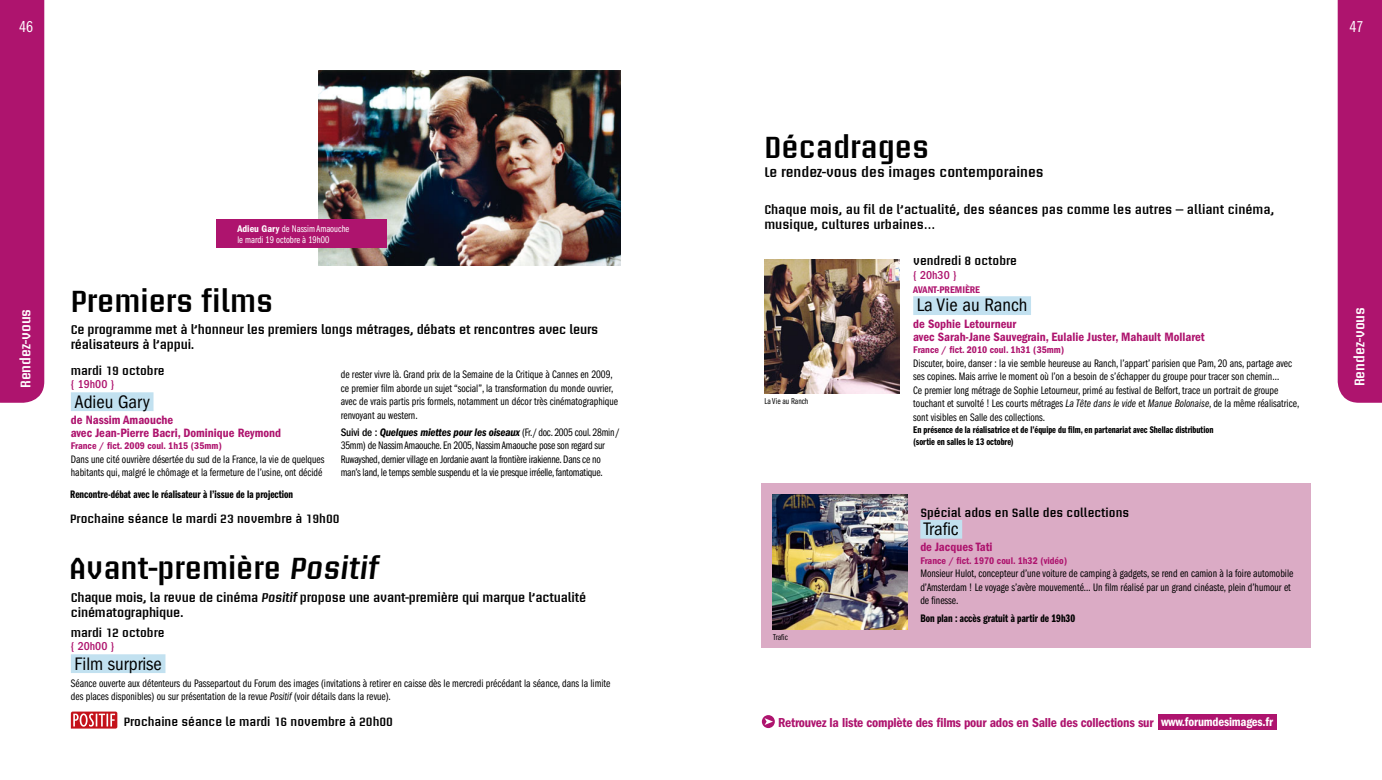
<style>
.page{position:relative;width:1382px;height:780px;background:#fff}
.page>*{position:absolute;margin:0;border:0;box-sizing:border-box;transform-origin:0 0}
.t1{font:600 30px "Briem Akademi Std";color:#000}
.t2{font:condensed 18.75px "Franklin Gothic";color:#000}
.t3{font:16.25px "Franklin Gothic Book Cmpr";color:#fff}
.t4{font:600 13.75px "Briem Akademi Std";color:#000}
.t5{font:600 13.75px "Briem Akademi Std";color:#fff}
.t6{font:600 condensed 13.5px "Franklin Gothic";letter-spacing:-.015em;color:#ae146e}
.t7{font:600 12.5px/15px "Briem Akademi Std";letter-spacing:-.015em;color:#000}
.t8{font:600 condensed 12.5px/12.8px "Franklin Gothic";color:#ae146e}
.t9{font:600 11.88px "Briem Akademi Std";color:#000}
.t10{font:500 condensed 11.88px "Franklin Gothic";color:#ae146e}
.t11{font:11.25px/13.5px "Franklin Gothic Book Cmpr";color:#000}
.t12{font:11.25px/13.5px "Franklin Gothic Book Cmpr";letter-spacing:-.02em;color:#000}
.t13{font:11.25px "Franklin Gothic Demi Cmpr";color:#000}
.t14{font:italic 600 condensed 11.25px "Franklin Gothic";letter-spacing:-.02em;color:#000}
.t15{font:600 condensed 10px "Franklin Gothic";color:#ae146e}
.t16{font:10px/12px "Franklin Gothic Demi Cmpr";color:#000}
.t17{font:10px/11.2px "Franklin Gothic Book Cmpr";color:#fff}
.t18{font:8.75px "Franklin Gothic Book Cmpr";color:#000}
.s1{font-family:"Franklin Gothic";font-weight:600;font-stretch:condensed}
.s2{font-weight:500;font-style:normal}
.s3{font-family:"Franklin Gothic Book Cmpr";font-weight:400;font-style:normal;font-stretch:normal}
.s4{font-family:"Franklin Gothic Book Cmpr Ital"}
.s5{font-size:12.75px;color:#fff}
</style>
<div class="page">
<img style="left:319px;top:71px;width:301px;height:195px">
<div style="left:216px;top:220px;width:170px;height:28px;background:#ae146e"></div>
<div style="left:71px;top:392px;width:83px;height:19px;background:#c2e1f0"></div>
<div style="left:0;top:0;width:44px;height:403px;background:#ae146e"></div>
<div style="left:71px;top:654px;width:94px;height:19px;background:#c2e1f0"></div>
<svg style="left:71px;top:711px;width:46px;height:17px"></svg>
<svg style="left:762px;top:715px;width:13px;height:13px"></svg>
<svg style="left:765px;top:718px;width:8px;height:7px"></svg>
<div style="left:1158px;top:714px;width:118px;height:15px;background:#ae146e"></div>
<img style="left:764px;top:259px;width:135px;height:135px">
<div style="left:913px;top:296px;width:118px;height:19px;background:#c2e1f0"></div>
<div style="left:762px;top:483px;width:549px;height:164px;background:#dbabc5"></div>
<div style="left:920px;top:520px;width:42px;height:18px;background:#c2e1f0"></div>
<img style="left:772px;top:495px;width:135px;height:134px">
<div style="left:1338px;top:0;width:44px;height:403px;background:#ae146e"></div>
<h3 class="t3" style="left:19px;top:21px;width:15px">46</h3>
<p class="t5" style="left:20px;top:388px;width:81px;rotate:-90deg">Rendez-vous</p>
<p class="t17" style="left:237px;top:224px;width:113px"><span class="s1">Adieu Gary</span> de Nassim Amaouche le mardi 19 octobre à 19h00</p>
<h1 class="t1" style="left:71px;top:288px;width:204px">Premiers films</h1>
<p class="t7" style="left:71px;top:323px;width:529px">Ce programme met à l’honneur les premiers longs métrages, débats et rencontres avec leurs réalisateurs à l’appui.</p>
<p class="t9" style="left:71px;top:365px;width:95px">mardi 19 octobre</p>
<p class="t10" style="left:71px;top:380px;width:45px">{ 19h00 }</p>
<h2 class="t2" style="left:74px;top:395px;width:77px">Adieu Gary</h2>
<p class="t8" style="left:71px;top:414px;width:212px">de Nassim Amaouche<br>avec Jean-Pierre Bacri, Dominique Reymond</p>
<p class="t15" style="left:71px;top:442px;width:153px">France / fict. 2009 coul. 1h15 (35mm)</p>
<p class="t11" style="left:71px;top:453px;width:255px">Dans une cité ouvrière désertée du sud de la France, la vie de quelques habitants qui, malgré le chômage et la fermeture de l’usine, ont décidé</p>
<p class="t11" style="left:341px;top:368px;width:279px">de rester vivre là. Grand prix de la Semaine de la Critique à Cannes en 2009, ce premier film aborde un sujet “social”, la transformation du monde ouvrier, avec de vrais partis pris formels, notamment un décor très cinématographique renvoyant au western.</p>
<p class="t14" style="left:341px;top:428px;width:281px"><span class="s2">Suivi de :</span> Quelques miettes pour les oiseaux <span class="s3">(Fr. / doc. 2005 coul. 28min /</span></p>
<p class="t12" style="left:341px;top:439px;width:266px">35mm) de Nassim Amaouche. En 2005, Nassim Amaouche pose son regard sur<br>Ruwayshed, dernier village en Jordanie avant la frontière irakienne. Dans ce no man’s land, le temps semble suspendu et la vie presque irréelle, fantomatique.</p>
<p class="t13" style="left:70px;top:490px;width:224px">Rencontre-débat avec le réalisateur à l’issue de la projection</p>
<p class="t9" style="left:70px;top:514px;width:271px">Prochaine séance le mardi 23 novembre à 19h00</p>
<h1 class="t1" style="left:69px;top:556px;width:310px">Avant-première Positif</h1>
<p class="t7" style="left:71px;top:590px;width:517px">Chaque mois, la revue de cinéma Positif propose une avant-première qui marque l’actualité cinématographique.</p>
<p class="t9" style="left:71px;top:627px;width:95px">mardi 12 octobre</p>
<p class="t10" style="left:71px;top:642px;width:45px">{ 20h00 }</p>
<h2 class="t2" style="left:74px;top:657px;width:89px">Film surprise</h2>
<p class="t11" style="left:71px;top:677px;width:541px">Séance ouverte aux détenteurs du Passepartout du Forum des images (invitations à retirer en caisse dès le mercredi précédant la séance, dans la limite des places disponibles) ou sur présentation de la revue <span class="s4">Positif</span> (voir détails dans la revue).</p>
<p class="t9" style="left:124px;top:716px;width:271px">Prochaine séance le mardi 16 novembre à 20h00</p>
<h1 class="t1" style="left:764px;top:135px;width:166px">Décadrages</h1>
<p class="t4" style="left:764px;top:166px;width:281px">Le rendez-vous des images contemporaines</p>
<p class="t7" style="left:764px;top:203px;width:511px">Chaque mois, au fil de l’actualité, des séances pas comme les autres – alliant cinéma, musique, cultures urbaines…</p>
<p class="t18" style="left:764px;top:398px;width:45px">La Vie au Ranch</p>
<p class="t18" style="left:773px;top:634px;width:16px">Trafic</p>
<p class="t9" style="left:913px;top:255px;width:105px">vendredi 8 octobre</p>
<p class="t10" style="left:913px;top:270px;width:45px">{ 20h30 }</p>
<p class="t15" style="left:913px;top:286px;width:68px">AVANT-PREMIÈRE</p>
<h2 class="t2" style="left:917px;top:299px;width:112px">La Vie au Ranch</h2>
<p class="t8" style="left:913px;top:318px;width:293px">de Sophie Letourneur<br>avec Sarah-Jane Sauvegrain, Eulalie Juster, Mahault Mollaret</p>
<p class="t15" style="left:913px;top:346px;width:153px">France / fict. 2010 coul. 1h31 (35mm)</p>
<p class="t11" style="left:913px;top:357px;width:388px">Discuter, boire, danser : la vie semble heureuse au Ranch, l’appart’ parisien que Pam, 20 ans, partage avec ses copines. Mais arrive le moment où l’on a besoin de s’échapper du groupe pour tracer son chemin…<br>Ce premier long métrage de Sophie Letourneur, primé au festival de Belfort, trace un portrait de groupe touchant et survolté ! Les courts métrages <span class="s4">La Tête dans le vide</span> et <span class="s4">Manue Bolonaise</span>, de la même réalisatrice, sont visibles en Salle des collections.</p>
<p class="t16" style="left:913px;top:424px;width:302px">En présence de la réalisatrice et de l’équipe du film, en partenariat avec Shellac distribution (sortie en salles le 13 octobre)</p>
<p class="t9" style="left:920px;top:507px;width:210px">Spécial ados en Salle des collections</p>
<h2 class="t2" style="left:924px;top:522px;width:36px">Trafic</h2>
<p class="t8" style="left:920px;top:542px;width:74px">de Jacques Tati</p>
<p class="t15" style="left:920px;top:557px;width:148px">France / fict. 1970 coul. 1h32 (vidéo)</p>
<p class="t11" style="left:920px;top:568px;width:375px">Monsieur Hulot, concepteur d’une voiture de camping à gadgets, se rend en camion à la foire automobile d’Amsterdam ! Le voyage s’avère mouvementé… Un film réalisé par un grand cinéaste, plein d’humour et de finesse.</p>
<p class="t13" style="left:920px;top:614px;width:156px">Bon plan : accès gratuit à partir de 19h30</p>
<p class="t6" style="left:778px;top:717px;width:496px">Retrouvez la liste complète des films pour ados en Salle des collections sur <span class="s5">www.forumdesimages.fr</span></p>
<h3 class="t3" style="left:1349px;top:21px;width:15px">47</h3>
<p class="t5" style="left:1354px;top:386px;width:81px;rotate:-90deg">Rendez-vous</p>
</div>
